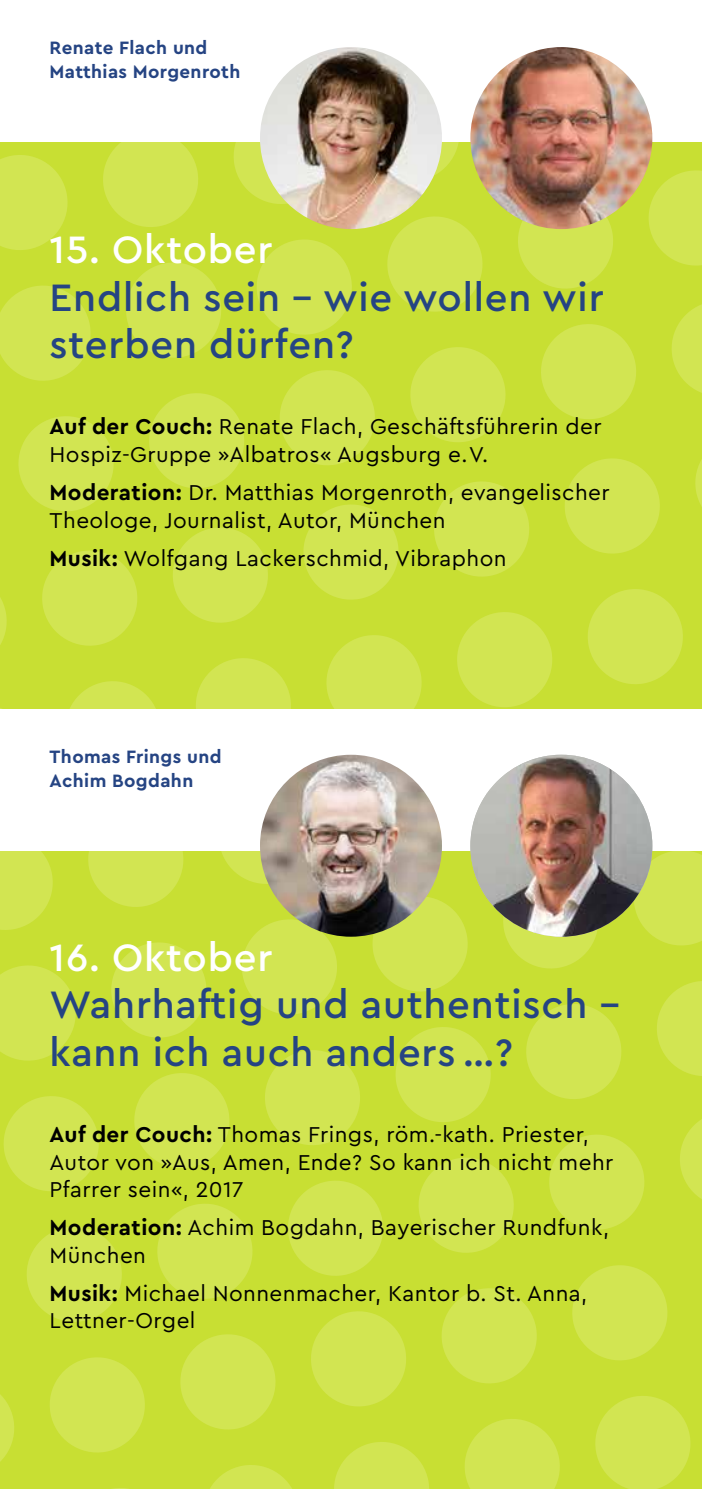
<style>
.page{position:relative;width:702px;height:1489px;background:#fff}
.page>*{position:absolute;margin:0;border:0;box-sizing:border-box;transform-origin:0 0}
.t1{font:500 40px/47.5px "Cera PRO";letter-spacing:.02em;color:#254483}
.t2{font:500 40px "Cera PRO";letter-spacing:.02em;color:#fff}
.t3{font:22.5px/27.5px "Cera PRO";letter-spacing:.02em;color:#000}
.t4{font:700 18.75px/23.8px "Cera PRO";letter-spacing:.02em;color:#254483}
.s1{font-weight:700}
</style>
<div class="page">
<div style="left:0;top:0;width:702px;height:1488px;background:#c8df33"></div>
<svg style="left:0;top:155px;width:68px;height:95px"></svg>
<svg style="left:103px;top:142px;width:95px;height:85px"></svg>
<svg style="left:234px;top:142px;width:57px;height:65px"></svg>
<svg style="left:429px;top:142px;width:30px;height:43px"></svg>
<svg style="left:0;top:285px;width:91px;height:96px"></svg>
<svg style="left:126px;top:262px;width:95px;height:96px"></svg>
<svg style="left:257px;top:239px;width:95px;height:96px"></svg>
<svg style="left:383px;top:213px;width:100px;height:99px"></svg>
<svg style="left:514px;top:210px;width:103px;height:79px"></svg>
<svg style="left:644px;top:166px;width:58px;height:100px"></svg>
<svg style="left:18px;top:416px;width:96px;height:96px"></svg>
<svg style="left:149px;top:393px;width:95px;height:95px"></svg>
<svg style="left:280px;top:370px;width:95px;height:95px"></svg>
<svg style="left:410px;top:347px;width:96px;height:95px"></svg>
<svg style="left:541px;top:324px;width:95px;height:95px"></svg>
<svg style="left:671px;top:304px;width:31px;height:89px"></svg>
<svg style="left:0;top:597px;width:7px;height:48px"></svg>
<svg style="left:42px;top:550px;width:95px;height:96px"></svg>
<svg style="left:173px;top:527px;width:95px;height:96px"></svg>
<svg style="left:303px;top:504px;width:96px;height:96px"></svg>
<svg style="left:434px;top:481px;width:95px;height:96px"></svg>
<svg style="left:565px;top:458px;width:95px;height:96px"></svg>
<svg style="left:695px;top:459px;width:7px;height:48px"></svg>
<svg style="left:70px;top:681px;width:86px;height:28px"></svg>
<svg style="left:196px;top:658px;width:95px;height:51px"></svg>
<svg style="left:326px;top:635px;width:96px;height:74px"></svg>
<svg style="left:457px;top:612px;width:95px;height:95px"></svg>
<svg style="left:588px;top:589px;width:95px;height:95px"></svg>
<svg style="left:0;top:850px;width:57px;height:80px"></svg>
<svg style="left:84px;top:850px;width:103px;height:57px"></svg>
<svg style="left:215px;top:850px;width:55px;height:37px"></svg>
<svg style="left:0;top:965px;width:76px;height:96px"></svg>
<svg style="left:111px;top:942px;width:96px;height:96px"></svg>
<svg style="left:242px;top:915px;width:99px;height:100px"></svg>
<svg style="left:368px;top:892px;width:100px;height:100px"></svg>
<svg style="left:506px;top:936px;width:90px;height:33px"></svg>
<div style="left:652px;top:850px;width:50px;height:96px;background:#d2e552"></div>
<svg style="left:3px;top:1096px;width:96px;height:95px"></svg>
<svg style="left:134px;top:1073px;width:96px;height:95px"></svg>
<svg style="left:265px;top:1050px;width:95px;height:95px"></svg>
<svg style="left:395px;top:1027px;width:96px;height:95px"></svg>
<svg style="left:526px;top:1004px;width:96px;height:95px"></svg>
<svg style="left:657px;top:981px;width:45px;height:95px"></svg>
<svg style="left:27px;top:1227px;width:95px;height:95px"></svg>
<svg style="left:157px;top:1204px;width:96px;height:95px"></svg>
<svg style="left:288px;top:1181px;width:95px;height:95px"></svg>
<svg style="left:418px;top:1157px;width:96px;height:96px"></svg>
<svg style="left:549px;top:1134px;width:96px;height:96px"></svg>
<svg style="left:680px;top:1119px;width:22px;height:80px"></svg>
<svg style="left:0;top:1394px;width:14px;height:68px"></svg>
<svg style="left:50px;top:1357px;width:95px;height:96px"></svg>
<svg style="left:180px;top:1334px;width:96px;height:96px"></svg>
<svg style="left:311px;top:1311px;width:95px;height:96px"></svg>
<svg style="left:441px;top:1288px;width:96px;height:96px"></svg>
<svg style="left:572px;top:1265px;width:96px;height:96px"></svg>
<svg style="left:210px;top:1465px;width:82px;height:23px"></svg>
<svg style="left:334px;top:1442px;width:95px;height:46px"></svg>
<svg style="left:465px;top:1419px;width:95px;height:69px"></svg>
<svg style="left:595px;top:1396px;width:96px;height:92px"></svg>
<div style="left:0;top:0;width:702px;height:142px;background:#fff"></div>
<img style="left:470px;top:47px;width:182px;height:182px;border-radius:91px">
<img style="left:260px;top:47px;width:182px;height:182px;border-radius:91px">
<div style="left:0;top:709px;width:702px;height:141px;background:#fff"></div>
<img style="left:487px;top:754px;width:165px;height:182px">
<img style="left:470px;top:793px;width:17px;height:105px">
<img style="left:260px;top:754px;width:182px;height:182px;border-radius:91px">
<p class="t4" style="left:50px;top:35px;width:192px">Renate Flach und<br>Matthias Morgenroth</p>
<h1 class="t2" style="left:50px;top:223px;width:224px">15. Oktober</h1>
<h1 class="t1" style="left:50px;top:272px;width:555px">Endlich sein – wie wollen wir sterben dürfen?</h1>
<p class="t3" style="left:50px;top:412px;width:553px"><span class="s1">Auf der Couch:</span> Renate Flach, Geschäftsführerin der<br>Hospiz-Gruppe »Albatros« Augsburg e.V.</p>
<p class="t3" style="left:50px;top:478px;width:561px"><span class="s1">Moderation:</span> Dr. Matthias Morgenroth, evangelischer<br>Theologe, Journalist, Autor, München</p>
<p class="t3" style="left:50px;top:543px;width:458px"><span class="s1">Musik:</span> Wolfgang Lackerschmid, Vibraphon</p>
<p class="t4" style="left:50px;top:744px;width:173px">Thomas Frings und<br>Achim Bogdahn</p>
<h1 class="t2" style="left:50px;top:930px;width:224px">16. Oktober</h1>
<h1 class="t1" style="left:50px;top:979px;width:571px">Wahrhaftig und authentisch – kann ich auch anders …?</h1>
<p class="t3" style="left:50px;top:1119px;width:565px"><span class="s1">Auf der Couch:</span> Thomas Frings, röm.-kath. Priester,<br>Autor von »Aus, Amen, Ende? So kann ich nicht mehr<br>Pfarrer sein«, 2017</p>
<p class="t3" style="left:50px;top:1212px;width:561px"><span class="s1">Moderation:</span> Achim Bogdahn, Bayerischer Rundfunk,<br>München</p>
<p class="t3" style="left:50px;top:1278px;width:539px"><span class="s1">Musik:</span> Michael Nonnenmacher, Kantor b. St. Anna,<br>Lettner-Orgel</p>
</div>
